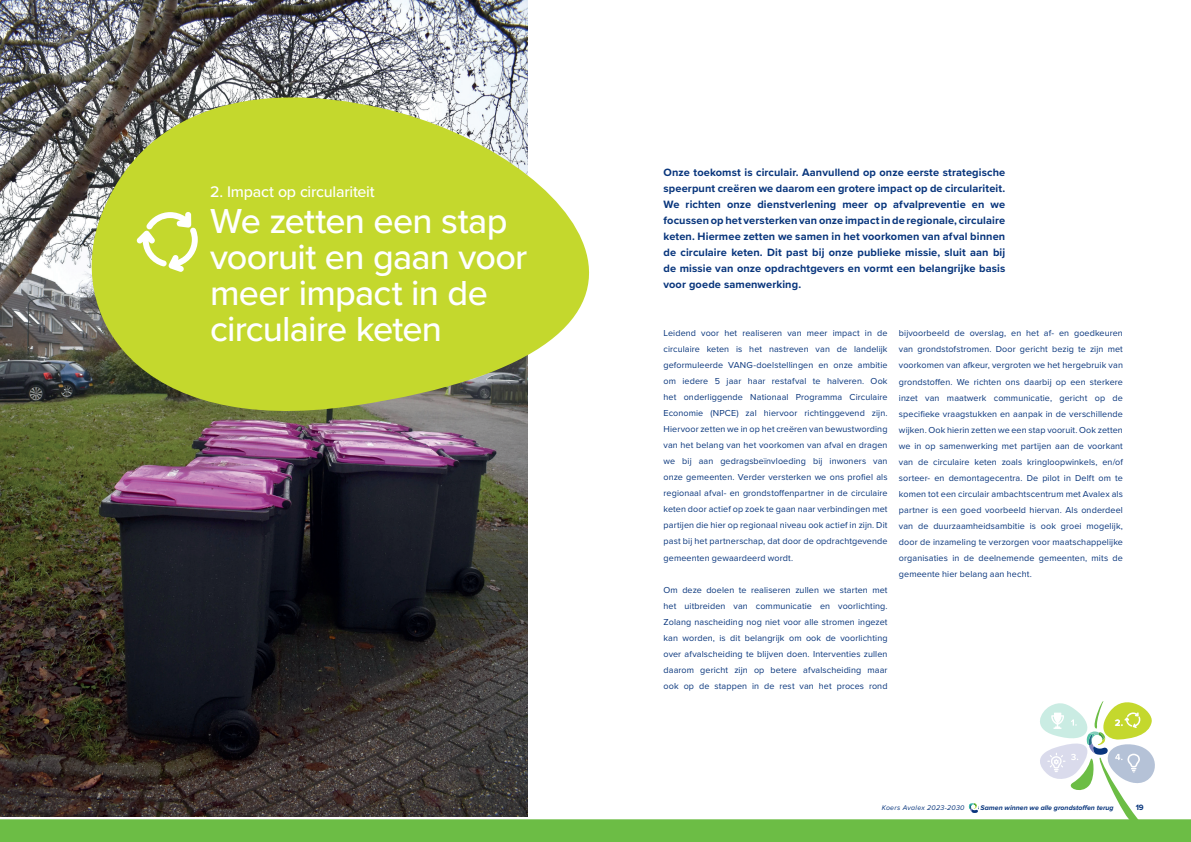
<style>
.page{position:relative;width:1191px;height:842px;background:#fff}
.page>*{position:absolute;margin:0;border:0;box-sizing:border-box;transform-origin:0 0}
.t1{font:500 36px/36px "Proxima Nova";letter-spacing:-.02em;color:#fff}
.t2{font:500 16px "Proxima Nova";letter-spacing:-.015em;color:#fff}
.t3{font:700 11px/16px "Proxima Nova";letter-spacing:.01em;color:#08357c;text-align:justify}
.t4{font:700 9.2px "Proxima Nova";color:#fff}
.t5{font:9px/16px "Proxima Nova";letter-spacing:.01em;color:#08357c;text-align:justify}
.t6{font:700 8px "Proxima Nova";color:#08357c}
.t7{font:italic 700 7px "Proxima Nova";color:#08357c}
.t8{font:italic 7px "Proxima Nova";letter-spacing:.04em;color:#08357c}
</style>
<div class="page">
<img style="left:0;top:0;width:527px;height:690px">
<svg style="left:64px;top:78px;width:526px;height:360px;background:#b7c355"></svg>
<svg style="left:136px;top:212px;width:62px;height:60px"></svg>
<svg style="left:0;top:690px;width:1191px;height:152px"></svg>
<h2 class="t2" style="left:210px;top:180px;width:166px">2. Impact op circulariteit</h2>
<h1 class="t1" style="left:210px;top:202px;width:319px">We zetten een stap vooruit en gaan voor meer impact in de circulaire keten</h1>
<p class="t3" style="left:663px;top:164px;width:343px">Onze toekomst is circulair. Aanvullend op onze eerste strategische speerpunt creëren we daarom een grotere impact op de circulariteit.<br>We richten onze dienstverlening meer op afvalpreventie en we focussen op het versterken van onze impact in de regionale, circulaire keten. Hiermee zetten we samen in het voorkomen van afval binnen de circulaire keten. Dit past bij onze publieke missie, sluit aan bij de missie van onze opdrachtgevers en vormt een belangrijke basis voor goede samenwerking.</p>
<p class="t5" style="left:663px;top:325px;width:225px">Leidend voor het realiseren van meer impact in de circulaire keten is het nastreven van de landelijk geformuleerde VANG-doelstellingen en onze ambitie om iedere 5 jaar haar restafval te halveren. Ook het onderliggende Nationaal Programma Circulaire Economie (NPCE) zal hiervoor richtinggevend zijn.<br>Hiervoor zetten we in op het creëren van bewustwording van het belang van het voorkomen van afval en dragen we bij aan gedragsbeïnvloeding bij inwoners van onze gemeenten. Verder versterken we ons profiel als regionaal afval- en grondstoffenpartner in de circulaire keten door actief op zoek te gaan naar verbindingen met partijen die hier op regionaal niveau ook actief in zijn. Dit past bij het partnerschap, dat door de opdrachtgevende gemeenten gewaardeerd wordt.</p>
<p class="t5" style="left:663px;top:581px;width:225px">Om deze doelen te realiseren zullen we starten met het uitbreiden van communicatie en voorlichting.<br>Zolang nascheiding nog niet voor alle stromen ingezet kan worden, is dit belangrijk om ook de voorlichting over afvalscheiding te blijven doen. Interventies zullen daarom gericht zijn op betere afvalscheiding maar ook op de stappen in de rest van het proces rond</p>
<p class="t5" style="left:899px;top:325px;width:225px">bijvoorbeeld de overslag, en het af- en goedkeuren van grondstofstromen. Door gericht bezig te zijn met voorkomen van afkeur, vergroten we het hergebruik van grondstoffen. We richten ons daarbij op een sterkere inzet van maatwerk communicatie, gericht op de specifieke vraagstukken en aanpak in de verschillende wijken. Ook hierin zetten we een stap vooruit. Ook zetten we in op samenwerking met partijen aan de voorkant van de circulaire keten zoals kringloopwinkels, en/of sorteer- en demontagecentra. De pilot in Delft om te komen tot een circulair ambachtscentrum met Avalex als partner is een goed voorbeeld hiervan. Als onderdeel van de duurzaamheidsambitie is ook groei mogelijk, door de inzameling te verzorgen voor maatschappelijke organisaties in de deelnemende gemeenten, mits de gemeente hier belang aan hecht.</p>
<p class="t4" style="left:1115px;top:716px;width:10px">2.</p>
<p class="t8" style="left:881px;top:802px;width:84px">Koers Avalex 2023-2030</p>
<p class="t7" style="left:980px;top:804px;width:135px">Samen winnen we alle grondstoffen terug</p>
<p class="t6" style="left:1135px;top:801px;width:10px">19</p>
</div>
